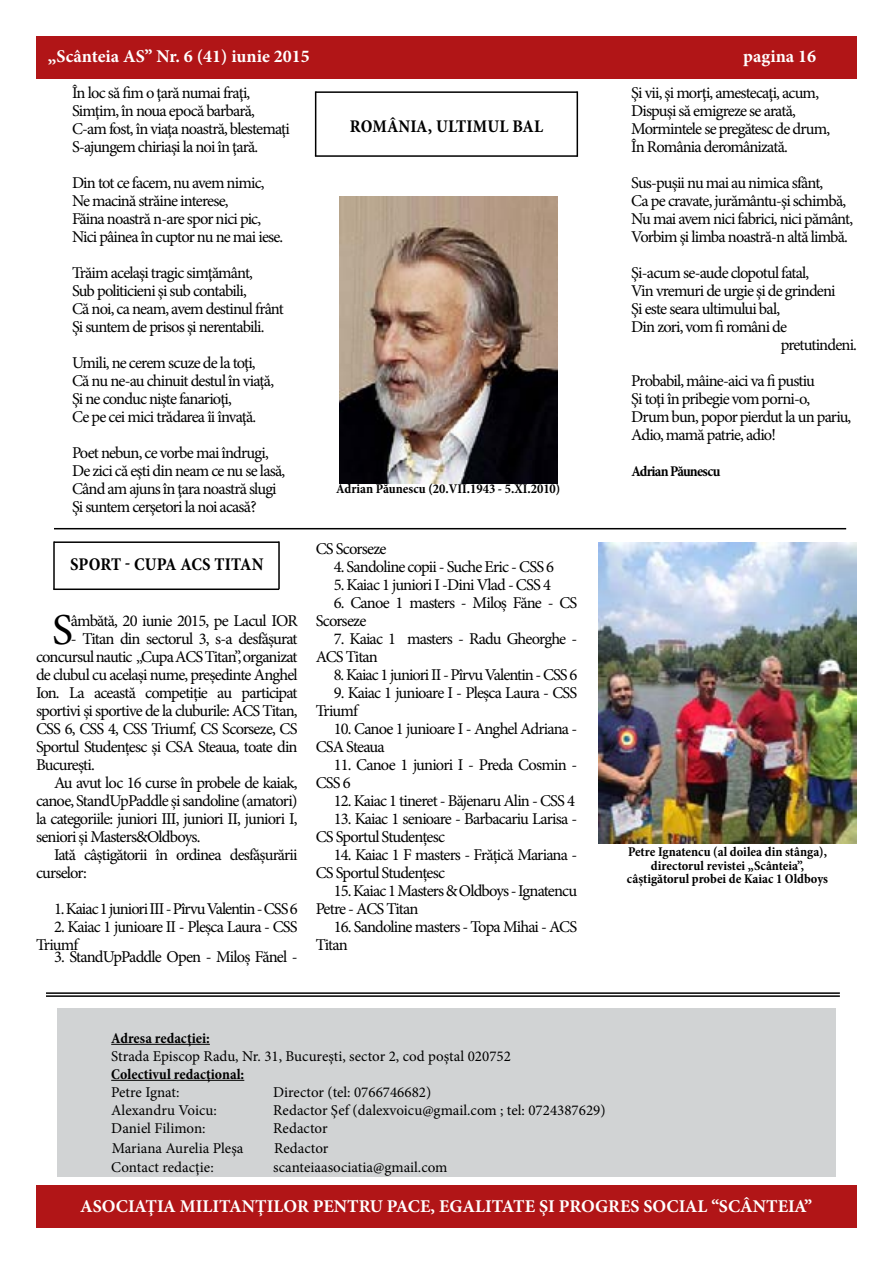
<style>
.page{position:relative;width:893px;height:1263px;background:#fff}
.page>*{position:absolute;margin:0;border:0;box-sizing:border-box;transform-origin:0 0}
.t1{font:44.25px "Minion Pro";color:#000}
.t2{font:700 18px "Minion Pro";color:#fff}
.t3{font:700 condensed 18px "Minion Pro";letter-spacing:.01em;color:#000}
.t4{font:16.5px/18px "Minion Pro";letter-spacing:-.05em;color:#000}
.t5{font:15px "Minion Pro";color:#000}
.t6{font:700 condensed 15px "Minion Pro";color:#000}
.t7{font:700 condensed 13.5px/13.5px "Minion Pro";color:#000;text-align:center}
</style>
<div class="page">
<div style="left:36px;top:1185px;width:820px;height:42px;background:#b11517"></div>
<div style="left:36px;top:36px;width:820px;height:42px;background:#b11517"></div>
<div style="left:57px;top:1008px;width:779px;height:169px;background:#d1d3d4"></div>
<hr style="left:111px;top:1044px;width:99px;height:1px;background:#000">
<hr style="left:111px;top:1080px;width:133px;height:1px;background:#000">
<hr style="left:46px;top:992px;width:794px;height:2px;background:#000">
<hr style="left:46px;top:995px;width:794px;height:2px;background:#000">
<img style="left:340px;top:197px;width:217px;height:287px">
<hr style="left:316px;top:91px;width:261px;height:2px;background:#000">
<hr style="left:315px;top:91px;width:1px;height:65px;background:#000">
<hr style="left:315px;top:155px;width:262px;height:2px;background:#000">
<hr style="left:577px;top:91px;width:1px;height:66px;background:#000">
<hr style="left:54px;top:528px;width:792px;height:1px;background:#000">
<hr style="left:54px;top:541px;width:225px;height:2px;background:#000">
<hr style="left:53px;top:541px;width:2px;height:48px;background:#000">
<hr style="left:53px;top:588px;width:226px;height:2px;background:#000">
<hr style="left:278px;top:541px;width:2px;height:48px;background:#000">
<img style="left:598px;top:543px;width:259px;height:300px">
<p class="t2" style="left:48px;top:43px;width:264px">„Scânteia AS” Nr. 6 (41) iunie 2015</p>
<p class="t2" style="left:743px;top:43px;width:75px">pagina 16</p>
<p class="t4" style="left:72px;top:84px;width:219px">În loc să fim o ţară numai fraţi, Simţim, în noua epocă barbară, C-am fost, în viaţa noastră, blestemaţi S-ajungem chiriaşi la noi în ţară.</p>
<p class="t4" style="left:72px;top:174px;width:213px">Din tot ce facem, nu avem nimic,<br>Ne macină străine interese,<br>Făina noastră n-are spor nici pic,<br>Nici pâinea în cuptor nu ne mai iese.</p>
<p class="t4" style="left:72px;top:264px;width:213px">Trăim acelaşi tragic simţământ,<br>Sub politicieni şi sub contabili,<br>Că noi, ca neam, avem destinul frânt Şi suntem de prisos şi nerentabili.</p>
<p class="t4" style="left:72px;top:354px;width:204px">Umili, ne cerem scuze de la toţi,<br>Că nu ne-au chinuit destul în viaţă,<br>Şi ne conduc nişte fanarioţi,<br>Ce pe cei mici trădarea îi învaţă.</p>
<p class="t4" style="left:72px;top:444px;width:215px">Poet nebun, ce vorbe mai îndrugi, De zici că eşti din neam ce nu se lasă, Când am ajuns în ţara noastră slugi Şi suntem cerşetori la noi acasă?</p>
<p class="t3" style="left:70px;top:551px;width:193px">Sport - Cupa ACS Titan</p>
<h1 class="t1" style="left:52px;top:600px;width:22px">S</h1>
<p class="t4" style="left:71px;top:612px;width:228px">âmbătă, 20 iunie 2015, pe Lacul IOR</p>
<p class="t4" style="left:36px;top:630px;width:263px;text-align:justify;text-indent:35px">- Titan din sectorul 3, s-a desfășurat concursul nautic „Cupa ACS Titan”, organizat de clubul cu același nume, președinte Anghel Ion. La această competiție au participat sportivi și sportive de la cluburile: ACS Titan, CSS 6, CSS 4, CSS Triumf, CS Scorseze, CS Sportul Studențesc și CSA Steaua, toate din București.</p>
<p class="t4" style="left:36px;top:774px;width:263px;text-align:justify;text-indent:18px">Au avut loc 16 curse în probele de kaiak, canoe, StandUpPaddle și sandoline (amatori) la categoriile: juniori III, juniori II, juniori I, seniori și Masters&amp;Oldboys.</p>
<p class="t4" style="left:36px;top:846px;width:263px;text-indent:18px">Iată câștigătorii în ordinea desfășurării curselor:</p>
<p class="t4" style="left:54px;top:900px;width:245px">1. Kaiac 1 juniori III - Pîrvu Valentin - CSS 6</p>
<p class="t4" style="left:36px;top:918px;width:263px;text-indent:18px">2. Kaiac 1 junioare II - Pleșca Laura - CSS<br>Triumf</p>
<p class="t4" style="left:54px;top:948px;width:245px">3. StandUpPaddle Open - Miloș Fănel -</p>
<p class="t3" style="left:350px;top:113px;width:195px">România, ultimul bal</p>
<p class="t7" style="left:336px;top:482px;width:226px">Adrian Păunescu (20.VII .1943 - 5.XI.2010)</p>
<p class="t4" style="left:316px;top:540px;width:72px">CS Scorseze</p>
<p class="t4" style="left:334px;top:558px;width:222px">4. Sandoline copii - Suche Eric - CSS 6</p>
<p class="t4" style="left:334px;top:576px;width:219px">5. Kaiac 1 juniori I -Dini Vlad - CSS 4</p>
<p class="t4" style="left:316px;top:594px;width:263px;text-indent:18px">6. Canoe 1 masters - Miloș Făne - CS<br>Scorseze</p>
<p class="t4" style="left:316px;top:630px;width:263px;text-indent:18px">7. Kaiac 1 masters - Radu Gheorghe -<br>ACS Titan</p>
<p class="t4" style="left:334px;top:666px;width:245px">8. Kaiac 1 juniori II - Pîrvu Valentin - CSS 6</p>
<p class="t4" style="left:316px;top:684px;width:263px;text-indent:18px">9. Kaiac 1 junioare I - Pleșca Laura - CSS<br>Triumf</p>
<p class="t4" style="left:316px;top:720px;width:263px;text-indent:18px">10. Canoe 1 junioare I - Anghel Adriana -<br>CSA Steaua</p>
<p class="t4" style="left:316px;top:756px;width:263px;text-indent:18px">11. Canoe 1 juniori I - Preda Cosmin -<br>CSS 6</p>
<p class="t4" style="left:334px;top:792px;width:243px">12. Kaiac 1 tineret - Băjenaru Alin - CSS 4</p>
<p class="t4" style="left:316px;top:810px;width:263px;text-indent:18px">13. Kaiac 1 senioare - Barbacariu Larisa -<br>CS Sportul Studențesc</p>
<p class="t4" style="left:316px;top:846px;width:263px;text-indent:18px">14. Kaiac 1 F masters - Frățică Mariana -<br>CS Sportul Studențesc</p>
<p class="t4" style="left:316px;top:882px;width:263px;text-indent:18px">15. Kaiac 1 Masters &amp; Oldboys - Ignatencu<br>Petre - ACS Titan</p>
<p class="t4" style="left:316px;top:918px;width:263px;text-indent:18px">16. Sandoline masters - Topa Mihai - ACS<br>Titan</p>
<p class="t4" style="left:631px;top:84px;width:200px">Şi vii, şi morţi, amestecaţi, acum,<br>Dispuşi să emigreze se arată,<br>Mormintele se pregătesc de drum,<br>În România deromânizată.</p>
<p class="t4" style="left:631px;top:174px;width:223px">Sus-puşii nu mai au nimica sfânt,<br>Ca pe cravate, jurământu-şi schimbă, Nu mai avem nici fabrici, nici pământ, Vorbim şi limba noastră-n altă limbă.</p>
<p class="t4" style="left:631px;top:264px;width:179px">Şi-acum se-aude clopotul fatal,</p>
<p class="t4" style="left:631px;top:282px;width:206px">Vin vremuri de urgie şi de grindeni</p>
<p class="t4" style="left:631px;top:300px;width:150px">Şi este seara ultimului bal,</p>
<p class="t4" style="left:631px;top:318px;width:157px">Din zori, vom fi români de</p>
<p class="t4" style="left:781px;top:336px;width:78px">pretutindeni.</p>
<p class="t4" style="left:631px;top:372px;width:222px">Probabil, mâine-aici va fi pustiu<br>Şi toţi în pribegie vom porni-o,<br>Drum bun, popor pierdut la un pariu,<br>Adio, mamă patrie, adio!</p>
<p class="t6" style="left:631px;top:461px;width:91px">Adrian Păunescu</p>
<p class="t7" style="left:627px;top:845px;width:203px">Petre Ignatencu (al doilea din stânga), directorul revistei „Scânteia”, câștigătorul probei de Kaiac 1 Oldboys</p>
<p class="t6" style="left:111px;top:1028px;width:100px">Adresa redacţiei:</p>
<p class="t5" style="left:111px;top:1046px;width:401px">Strada Episcop Radu, Nr. 31, Bucureşti, sector 2, cod poştal 020752</p>
<p class="t6" style="left:111px;top:1064px;width:135px">Colectivul redacţional:</p>
<p class="t5" style="left:111px;top:1082px;width:70px">Petre Ignat:</p>
<p class="t5" style="left:273px;top:1082px;width:160px">Director (tel: 0766746682)</p>
<p class="t5" style="left:111px;top:1100px;width:107px">Alexandru Voicu:</p>
<p class="t5" style="left:273px;top:1100px;width:334px">Redactor Şef (dalexvoicu@gmail.com ; tel: 0724387629)</p>
<p class="t5" style="left:111px;top:1118px;width:96px">Daniel Filimon:</p>
<p class="t5" style="left:273px;top:1118px;width:56px">Redactor</p>
<p class="t5" style="left:112px;top:1138px;width:133px">Mariana Aurelia Pleşa</p>
<p class="t5" style="left:274px;top:1138px;width:56px">Redactor</p>
<p class="t5" style="left:111px;top:1157px;width:104px">Contact redacţie:</p>
<p class="t5" style="left:273px;top:1157px;width:176px">scanteiaasociatia@gmail.com</p>
<p class="t2" style="left:80px;top:1194px;width:733px">ASOCIAŢIA MILITANŢILOR PENTRU PACE, EGALITATE ŞI PROGRES SOCIAL “SCÂNTEIA”</p>
</div>
